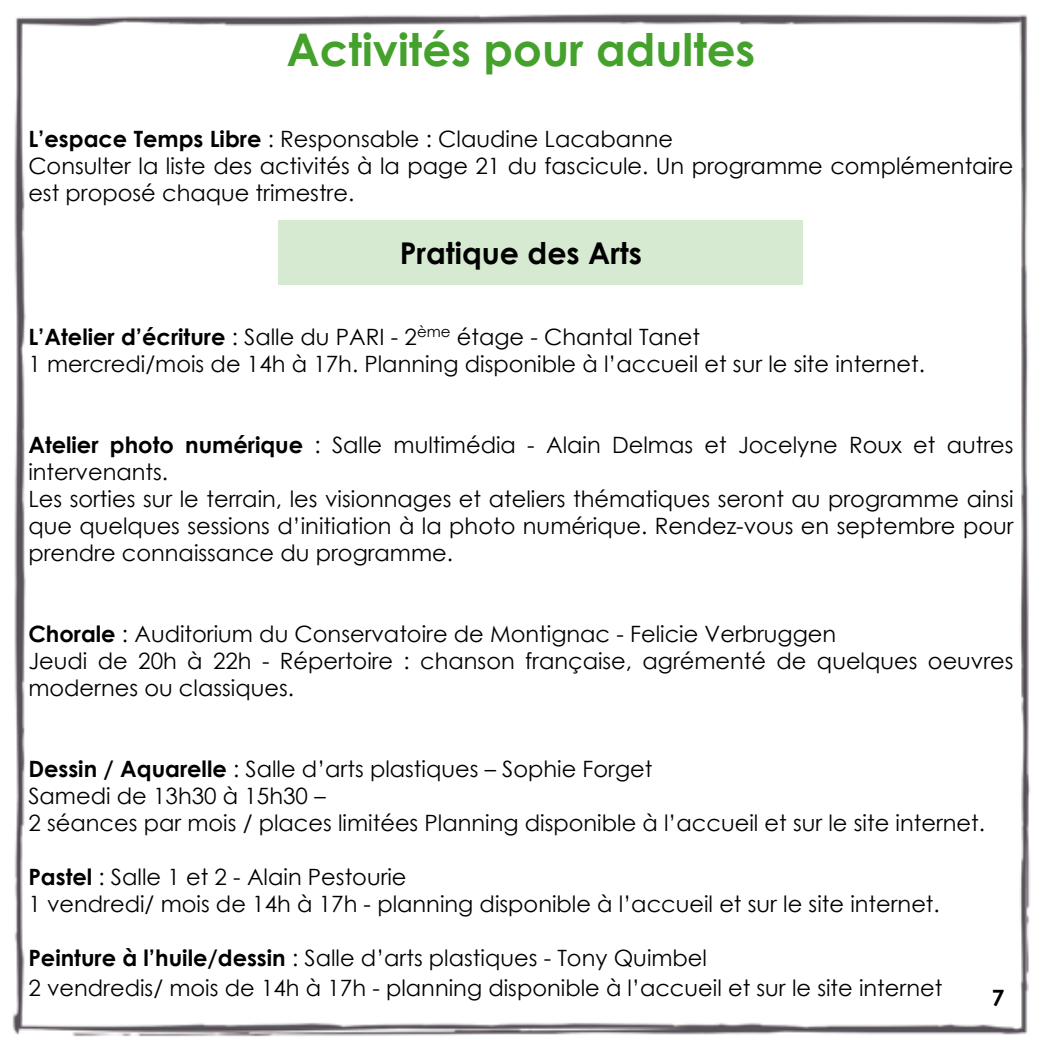
<style>
.page{position:relative;width:1049px;height:1049px;background:#fff}
.page>*{position:absolute;margin:0;border:0;box-sizing:border-box;transform-origin:0 0}
.t1{font:700 45px "Century Gothic";color:#44a12b}
.t2{font:700 30px "Century Gothic";color:#000}
.t3{font:22.5px/27px "Century Gothic";color:#000}
.t4{font:700 22.5px "Century Gothic";color:#000}
.s1{font-weight:700}
</style>
<div class="page">
<img style="left:12px;top:13px;width:1019px;height:1024px">
<div style="left:278px;top:220px;width:525px;height:65px;background:#d5ead0"></div>
<h1 class="t1" style="left:286px;top:15px;width:470px">Activités pour adultes</h1>
<p class="t3" style="left:28px;top:125px;width:987px"><span class="s1">L’espace Temps Libre</span> : Responsable : Claudine Lacabanne<br>Consulter la liste des activités à la page 21 du fascicule. Un programme complémentaire est proposé chaque trimestre.</p>
<h2 class="t2" style="left:400px;top:230px;width:244px">Pratique des Arts</h2>
<p class="t3" style="left:28px;top:323px;width:898px"><span class="s1">L’Atelier d’écriture</span> : Salle du PARI - 2<sup>ème</sup> étage - Chantal Tanet<br>1 mercredi/mois de 14h à 17h. Planning disponible à l’accueil et sur le site internet.</p>
<p class="t3" style="left:28px;top:431px;width:987px"><span class="s1">Atelier photo numérique</span> : Salle multimédia - Alain Delmas et Jocelyne Roux et autres intervenants.<br>Les sorties sur le terrain, les visionnages et ateliers thématiques seront au programme ainsi que quelques sessions d’initiation à la photo numérique. Rendez-vous en septembre pour prendre connaissance du programme.</p>
<p class="t3" style="left:28px;top:620px;width:987px"><span class="s1">Chorale</span> : Auditorium du Conservatoire de Montignac - Felicie Verbruggen<br>Jeudi de 20h à 22h - Répertoire : chanson française, agrémenté de quelques oeuvres modernes ou classiques.</p>
<p class="t3" style="left:28px;top:755px;width:958px"><span class="s1">Dessin / Aquarelle</span> : Salle d’arts plastiques – Sophie Forget<br>Samedi de 13h30 à 15h30 –<br>2 séances par mois / places limitées Planning disponible à l’accueil et sur le site internet.</p>
<p class="t3" style="left:28px;top:863px;width:913px"><span class="s1">Pastel</span> : Salle 1 et 2 - Alain Pestourie<br>1 vendredi/ mois de 14h à 17h - planning disponible à l’accueil et sur le site internet.</p>
<p class="t3" style="left:28px;top:942px;width:915px;line-height:30px"><span class="s1">Peinture à l’huile/dessin</span> : Salle d’arts plastiques - Tony Quimbel<br>2 vendredis/ mois de 14h à 17h - planning disponible à l’accueil et sur le site internet</p>
<p class="t4" style="left:992px;top:981px;width:14px">7</p>
</div>
